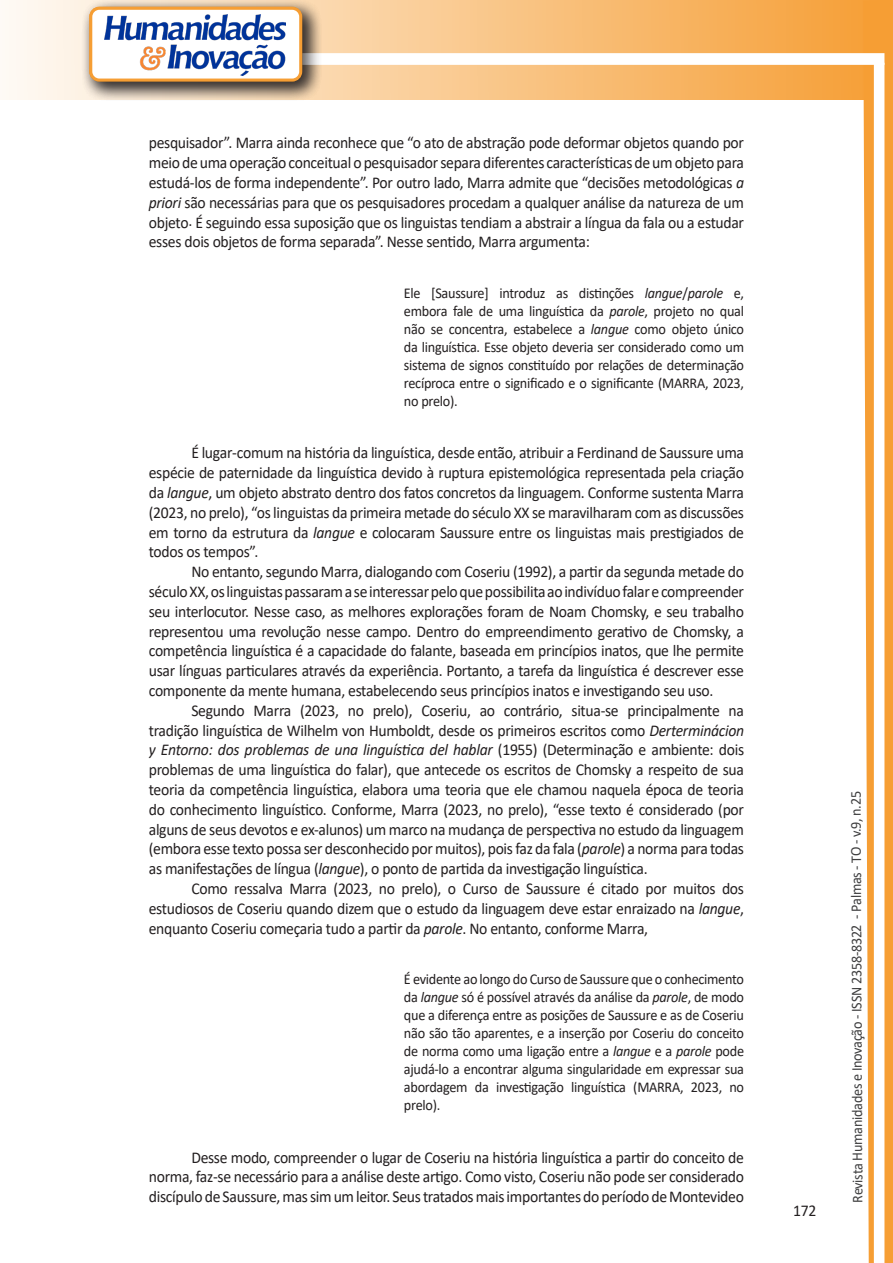
<style>
.page{position:relative;width:893px;height:1263px;background:#fff}
.page>*{position:absolute;margin:0;border:0;box-sizing:border-box;transform-origin:0 0}
.texto{font:16.5px/19.8px "Calibri";letter-spacing:-.02em;color:#231f20;text-align:justify;scale:.95 1}
.citacao{font:15px/18px "Calibri";letter-spacing:-.02em;color:#231f20;text-align:justify;scale:.95 1}
.t1{font:15px "Calibri";letter-spacing:-.025em;color:#3e3e3f;scale:.95 1}
.s1{font-style:italic}
</style>
<div class="page">
<svg style="left:5px;top:0;width:858px;height:100px;background:#f9c484"></svg>
<div style="left:302px;top:53px;width:582px;height:12px;background:#fff;border:2px solid #fff"></div>
<svg style="left:863px;top:0;width:30px;height:1263px"></svg>
<div style="left:81px;top:0;width:241px;height:102px;background:#231f20;opacity:.75"></div>
<svg style="left:91px;top:8px;width:210px;height:72px"></svg>
<div style="left:89px;top:7px;width:213px;height:75px;border:3px solid #f69e34;border-radius:9px"></div>
<p class="texto" style="left:149px;top:133px;width:628px">pesquisador”. Marra ainda reconhece que “o ato de abstração pode deformar objetos quando por meio de uma operação conceitual o pesquisador separa diferentes características de um objeto para estudá-los de forma independente”. Por outro lado, Marra admite que “decisões metodológicas <span class="s1">a priori</span> são necessárias para que os pesquisadores procedam a qualquer análise da natureza de um objeto. É seguindo essa suposição que os linguistas tendiam a abstrair a língua da fala ou a estudar esses dois objetos de forma separada”. Nesse sentido, Marra argumenta:</p>
<p class="citacao" style="left:404px;top:284px;width:360px">Ele [Saussure] introduz as distinções <span class="s1">langue</span>/<span class="s1">parole</span> e, embora fale de uma linguística da <span class="s1">parole</span>, projeto no qual não se concentra, estabelece a <span class="s1">langue</span> como objeto único da linguística. Esse objeto deveria ser considerado como um sistema de signos constituído por relações de determinação recíproca entre o significado e o significante (MARRA, 2023, no prelo).</p>
<p class="texto" style="left:149px;top:443px;width:628px;text-indent:43px">É lugar-comum na história da linguística, desde então, atribuir a Ferdinand de Saussure uma espécie de paternidade da linguística devido à ruptura epistemológica representada pela criação da <span class="s1">langue</span>, um objeto abstrato dentro dos fatos concretos da linguagem. Conforme sustenta Marra (2023, no prelo), “os linguistas da primeira metade do século XX se maravilharam com as discussões em torno da estrutura da <span class="s1">langue</span> e colocaram Saussure entre os linguistas mais prestigiados de todos os tempos”.</p>
<p class="texto" style="left:149px;top:561px;width:628px;text-indent:43px">No entanto, segundo Marra, dialogando com Coseriu (1992), a partir da segunda metade do século XX, os linguistas passaram a se interessar pelo que possibilita ao indivíduo falar e compreender seu interlocutor. Nesse caso, as melhores explorações foram de Noam Chomsky, e seu trabalho representou uma revolução nesse campo. Dentro do empreendimento gerativo de Chomsky, a competência linguística é a capacidade do falante, baseada em princípios inatos, que lhe permite usar línguas particulares através da experiência. Portanto, a tarefa da linguística é descrever esse componente da mente humana, estabelecendo seus princípios inatos e investigando seu uso.</p>
<p class="texto" style="left:149px;top:700px;width:628px;text-indent:43px">Segundo Marra (2023, no prelo), Coseriu, ao contrário, situa-se principalmente na tradição linguística de Wilhelm von Humboldt, desde os primeiros escritos como <span class="s1">Derterminácion y Entorno: dos problemas de una linguística del hablar</span> (1955) (Determinação e ambiente: dois problemas de uma linguística do falar), que antecede os escritos de Chomsky a respeito de sua teoria da competência linguística, elabora uma teoria que ele chamou naquela época de teoria do conhecimento linguístico. Conforme, Marra (2023, no prelo), “esse texto é considerado (por alguns de seus devotos e ex-alunos) um marco na mudança de perspectiva no estudo da linguagem (embora esse texto possa ser desconhecido por muitos), pois faz da fala (<span class="s1">parole</span>) a norma para todas as manifestações de língua (<span class="s1">langue</span>), o ponto de partida da investigação linguística.</p>
<p class="texto" style="left:149px;top:878px;width:628px;text-indent:43px">Como ressalva Marra (2023, no prelo), o Curso de Saussure é citado por muitos dos estudiosos de Coseriu quando dizem que o estudo da linguagem deve estar enraizado na <span class="s1">langue</span>, enquanto Coseriu começaria tudo a partir da <span class="s1">parole</span>. No entanto, conforme Marra,</p>
<p class="citacao" style="left:404px;top:970px;width:360px">É evidente ao longo do Curso de Saussure que o conhecimento da <span class="s1">langue</span> só é possível através da análise da <span class="s1">parole</span>, de modo que a diferença entre as posições de Saussure e as de Coseriu não são tão aparentes, e a inserção por Coseriu do conceito de norma como uma ligação entre a <span class="s1">langue</span> e a <span class="s1">parole</span> pode ajudá-lo a encontrar alguma singularidade em expressar sua abordagem da investigação linguística (MARRA, 2023, no prelo).</p>
<p class="texto" style="left:149px;top:1147px;width:628px;text-indent:43px">Desse modo, compreender o lugar de Coseriu na história linguística a partir do conceito de norma, faz-se necessário para a análise deste artigo. Como visto, Coseriu não pode ser considerado discípulo de Saussure, mas sim um leitor. Seus tratados mais importantes do período de Montevideo</p>
<p class="texto" style="left:793px;top:1200px;width:26px">172</p>
<p class="t1" style="left:846px;top:1203px;width:435px;rotate:-90deg">Revista Humanidades e Inovação - ISSN 2358-8322 - Palmas - TO - v.9, n.25</p>
</div>
